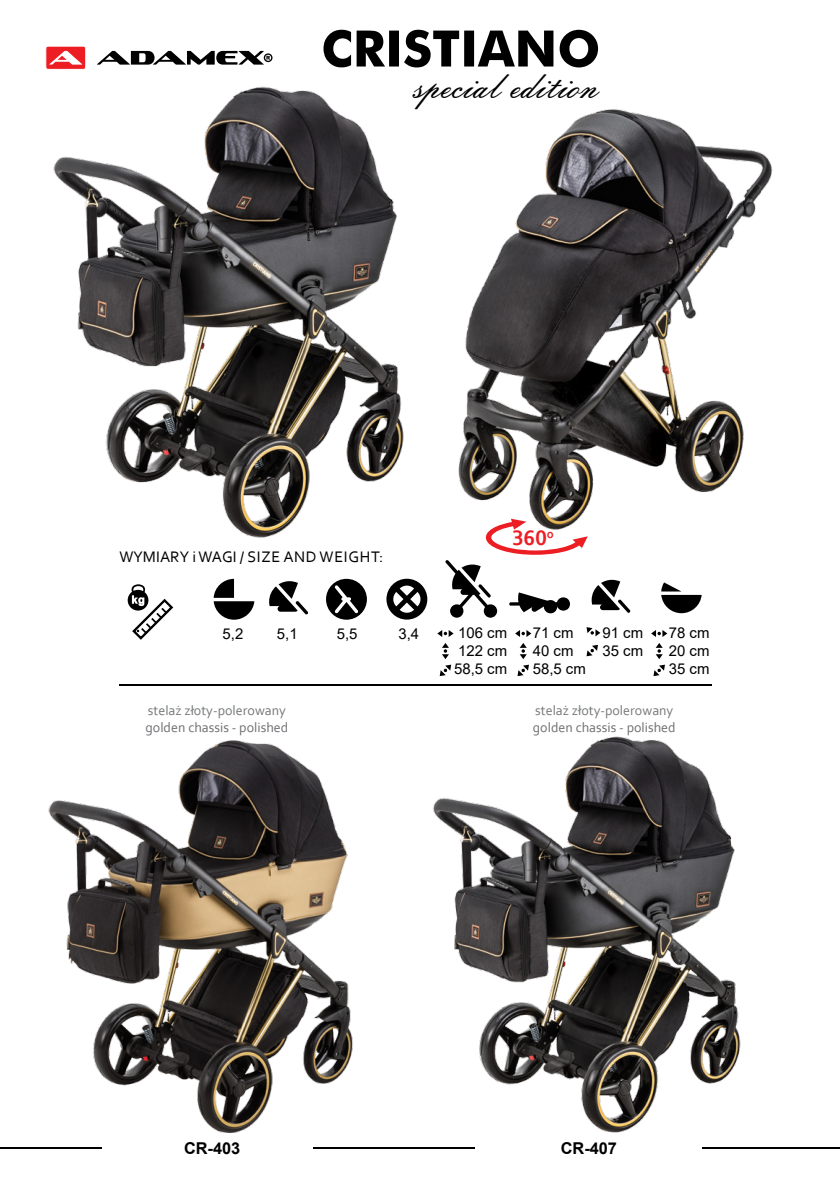
<style>
.page{position:relative;width:840px;height:1191px;background:#fff}
.page>*{position:absolute;margin:0;border:0;box-sizing:border-box;transform-origin:0 0}
.t1{font:40px "Embassy BT";color:#000}
.t2{font:700 22px "Corbel";color:#ed1d24}
.t3{font:700 16.4px "Arial";color:#000}
.t4{font:16px "Corbel";letter-spacing:.04em;color:#000}
.t5{font:15px "Arial";color:#000}
.t6{font:14px "Corbel";color:#757779}
.t7{font:14px "Corbel";color:#6d6e71}
</style>
<div class="page">
<svg style="left:97px;top:51px;width:175px;height:14px"></svg>
<svg style="left:45px;top:46px;width:41px;height:24px"></svg>
<img style="left:53px;top:86px;width:351px;height:452px">
<img style="left:458px;top:109px;width:315px;height:410px">
<svg style="left:213px;top:579px;width:41px;height:40px"></svg>
<svg style="left:326px;top:579px;width:41px;height:40px"></svg>
<svg style="left:269px;top:581px;width:39px;height:33px"></svg>
<svg style="left:661px;top:582px;width:40px;height:31px"></svg>
<svg style="left:586px;top:627px;width:14px;height:9px"></svg>
<svg style="left:437px;top:630px;width:16px;height:7px"></svg>
<svg style="left:515px;top:630px;width:16px;height:7px"></svg>
<svg style="left:651px;top:630px;width:16px;height:7px"></svg>
<svg style="left:586px;top:645px;width:11px;height:11px"></svg>
<svg style="left:439px;top:643px;width:12px;height:33px"></svg>
<svg style="left:517px;top:643px;width:11px;height:33px"></svg>
<svg style="left:653px;top:643px;width:11px;height:33px"></svg>
<svg style="left:386px;top:579px;width:41px;height:40px"></svg>
<svg style="left:128px;top:584px;width:46px;height:56px"></svg>
<img style="left:48px;top:740px;width:305px;height:393px">
<img style="left:433px;top:736px;width:308px;height:397px">
<hr style="left:313px;top:1147px;width:161px;height:2px;background:#000">
<hr style="left:702px;top:1147px;width:137px;height:2px;background:#000">
<hr style="left:0;top:1147px;width:102px;height:2px;background:#000">
<svg style="left:323px;top:30px;width:274px;height:37px"></svg>
<svg style="left:445px;top:519px;width:185px;height:98px"></svg>
<hr style="left:120px;top:684px;width:591px;height:1px;background:#000">
<p class="t1" style="left:413px;top:60px;width:186px">special edition</p>
<p class="t4" style="left:119px;top:547px;width:265px">WYMIARY i WAGI / SIZE AND WEIGHT:</p>
<p class="t2" style="left:511px;top:524px;width:43px">360<sup>o</sup></p>
<p class="t5" style="left:222px;top:623px;width:22px">5,2</p>
<p class="t5" style="left:277px;top:623px;width:22px">5,1</p>
<p class="t5" style="left:336px;top:623px;width:22px">5,5</p>
<p class="t5" style="left:398px;top:623px;width:22px">3,4</p>
<p class="t5" style="left:458px;top:622px;width:50px">106 cm</p>
<p class="t5" style="left:458px;top:640px;width:50px">122 cm</p>
<p class="t5" style="left:454px;top:658px;width:55px">58,5 cm</p>
<p class="t5" style="left:532px;top:622px;width:42px">71 cm</p>
<p class="t5" style="left:532px;top:640px;width:42px">40 cm</p>
<p class="t5" style="left:532px;top:658px;width:54px">58,5 cm</p>
<p class="t5" style="left:602px;top:622px;width:42px">91 cm</p>
<p class="t5" style="left:602px;top:640px;width:42px">35 cm</p>
<p class="t5" style="left:668px;top:622px;width:42px">78 cm</p>
<p class="t5" style="left:668px;top:640px;width:42px">20 cm</p>
<p class="t5" style="left:668px;top:658px;width:42px">35 cm</p>
<p class="t6" style="left:148px;top:701px;width:139px">stelaż złoty-polerowany</p>
<p class="t7" style="left:145px;top:718px;width:144px">golden chassis - polished</p>
<p class="t6" style="left:535px;top:701px;width:139px">stelaż złoty-polerowany</p>
<p class="t7" style="left:532px;top:718px;width:144px">golden chassis - polished</p>
<p class="t3" style="left:184px;top:1136px;width:58px">CR-403</p>
<p class="t3" style="left:560px;top:1136px;width:58px">CR-407</p>
</div>
